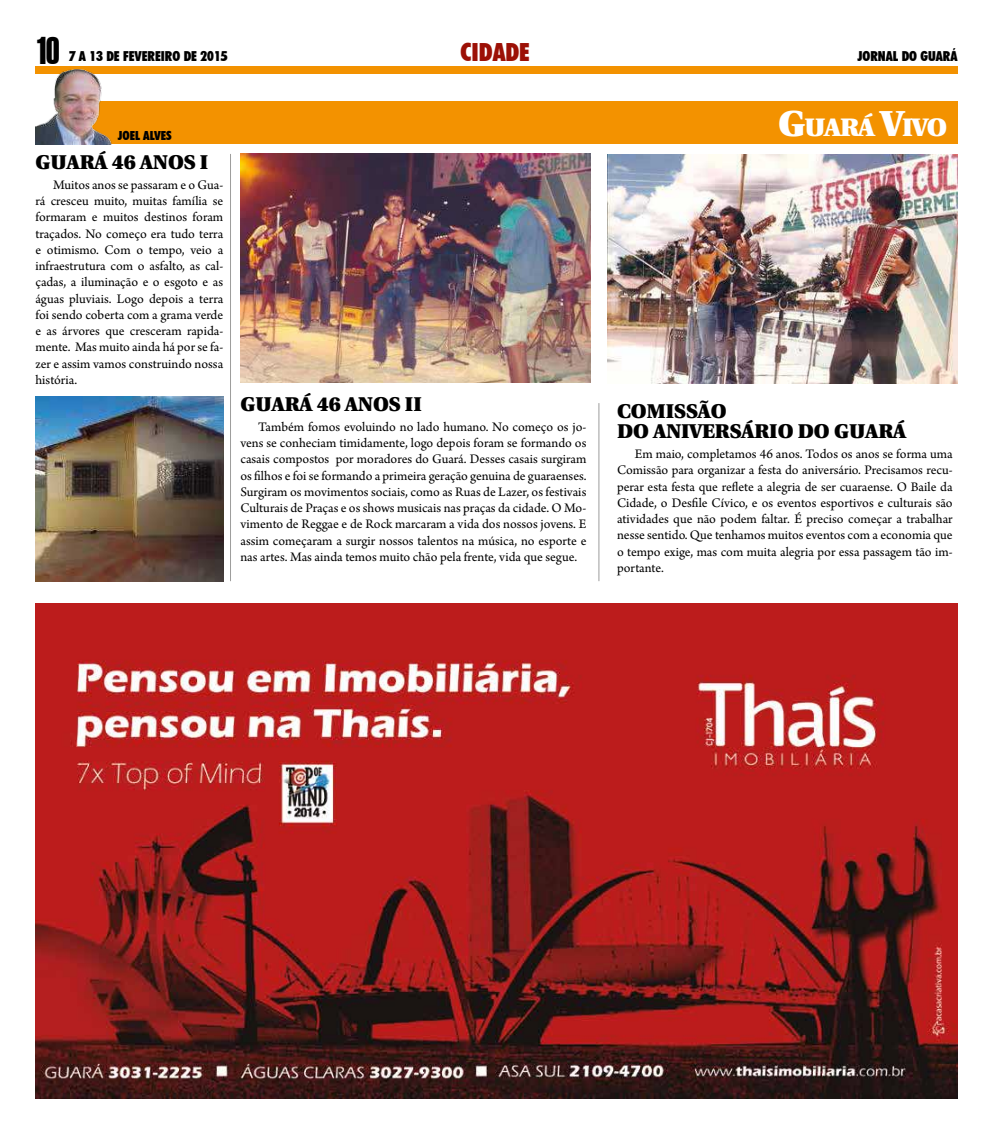
<style>
.page{position:relative;width:993px;height:1134px;background:#fff}
.page>*{position:absolute;margin:0;border:0;box-sizing:border-box;transform-origin:0 0}
.t1{font:37px "Swiss 911 BT Extra Compressed";color:#000}
.t2{font:900 25.38px "Utopia";letter-spacing:-.045em;color:#fff}
.t3{font:900 condensed 25px "Futura BT";color:#9c1006}
.t4{font:900 20px/20px "Utopia";color:#000}
.t5{font:13.75px/16.2px "Arno Pro";color:#000;text-align:justify}
.t6{font:900 condensed 13.75px "Futura BT";color:#000}
.t7{font:900 condensed 12.5px "Futura BT";color:#000}
.s1{font-size:36.25px}
</style>
<div class="page">
<div style="left:35px;top:67px;width:922px;height:7px;background:#f39200"></div>
<div style="left:111px;top:102px;width:846px;height:42px;background:#f39200"></div>
<img style="left:36px;top:69px;width:75px;height:75px">
<img style="left:35px;top:604px;width:922px;height:495px">
<img style="left:607px;top:154px;width:350px;height:229px">
<img style="left:240px;top:154px;width:350px;height:229px">
<img style="left:35px;top:396px;width:188px;height:185px">
<hr style="left:230px;top:154px;width:1px;height:427px;background:#9d9d9c">
<hr style="left:598px;top:403px;width:1px;height:178px;background:#9d9d9c">
<h1 class="t1" style="left:35px;top:30px;width:26px">10</h1>
<p class="t6" style="left:69px;top:48px;width:160px">7 A 13 DE FEVEREIRO DE 2015</p>
<h3 class="t3" style="left:460px;top:36px;width:71px">CIDADE</h3>
<p class="t6" style="left:857px;top:48px;width:102px">JORNAL DO GUARÁ</p>
<p class="t7" style="left:118px;top:128px;width:55px">JOEL ALVES</p>
<h2 class="t2" style="left:778px;top:113px;width:170px"><span class="s1">G</span>UARÁ <span class="s1">V</span>IVO</h2>
<h3 class="t4" style="left:35px;top:152px;width:174px">GUARÁ 46 ANOS I</h3>
<p class="t5" style="left:35px;top:177px;width:189px;text-indent:18px">Muitos anos se passaram e o Gua&shy;rá cresceu muito, muitas família se formaram e muitos destinos foram traçados. No começo era tudo terra e otimismo. Com o tempo, veio a infraestrutura com o asfalto, as cal&shy;çadas, a iluminação e o esgoto e as águas pluviais. Logo depois a terra foi sendo coberta com a grama verde e as árvores que cresceram rapida&shy;mente. Mas muito ainda há por se fa&shy;zer e assim vamos construindo nossa história.</p>
<h3 class="t4" style="left:240px;top:394px;width:183px">GUARÁ 46 ANOS II</h3>
<p class="t5" style="left:240px;top:419px;width:347px;text-indent:18px">Também fomos evoluindo no lado humano. No começo os jo&shy;vens se conheciam timidamente, logo depois foram se formando os casais compostos por moradores do Guará. Desses casais surgiram os filhos e foi se formando a primeira geração genuina de guaraenses.<br>Surgiram os movimentos sociais, como as Ruas de Lazer, os festivais Culturais de Praças e os shows musicais nas praças da cidade. O Mo&shy;vimento de Reggae e de Rock marcaram a vida dos nossos jovens. E assim começaram a surgir nossos talentos na música, no esporte e nas artes. Mas ainda temos muito chão pela frente, vida que segue.</p>
<h3 class="t4" style="left:617px;top:401px;width:290px">COMISSÃO<br>DO ANIVERSÁRIO DO GUARÁ</h3>
<p class="t5" style="left:617px;top:446px;width:337px;text-indent:18px">Em maio, completamos 46 anos. Todos os anos se forma uma Comissão para organizar a festa do aniversário. Precisamos recu&shy;perar esta festa que reflete a alegria de ser cuaraense. O Baile da Cidade, o Desfile Cívico, e os eventos esportivos e culturais são atividades que não podem faltar. É preciso começar a trabalhar nesse sentido. Que tenhamos muitos eventos com a economia que o tempo exige, mas com muita alegria por essa passagem tão im&shy;portante.</p>
</div>
